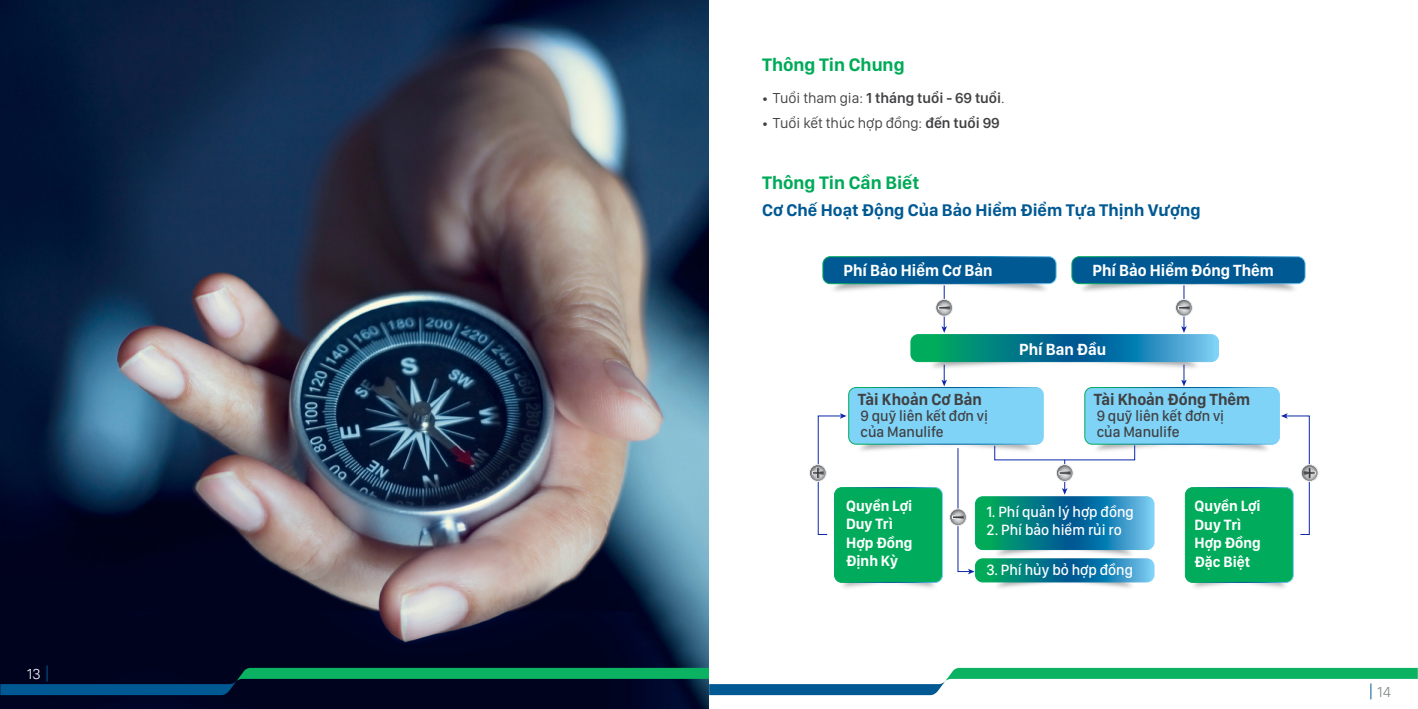
<style>
.page{position:relative;width:1418px;height:709px;background:#fff}
.page>*{position:absolute;margin:0;border:0;box-sizing:border-box;transform-origin:0 0}
.t1{font:700 18.75px "San Francisco Display";color:#00aa59}
.t2{font:700 17.5px "San Francisco Display";color:#005993}
.t3{font:700 16.75px "San Francisco Display";color:#fff;scale:.96 1}
.t4{font:700 16.75px "San Francisco Display";color:#414042;scale:.96 1}
.t5{font:700 15.5px/18.6px "San Francisco Display";color:#fff;scale:.96 1}
.t6{font:500 15.5px/15.5px "San Francisco Display";color:#414042;scale:.96 1}
.t7{font:500 15.5px "San Francisco Display";color:#fff;scale:.96 1}
.t8{font:600 15px "San Francisco Display";color:#414042}
.t9{font:15px "San Francisco Display";color:#414042}
.t10{font:300 15px "San Francisco Display";color:#808285}
.t11{font:300 15px "San Francisco Display";color:#fff}
.s1{font-weight:400;font-size:13.12px}
.s2{font-weight:400}
.s3{font-size:13.12px}
.s4{font-weight:600}
</style>
<div class="page">
<img style="left:0;top:0;width:1417px;height:709px">
<p class="t11" style="left:27px;top:664px;width:15px">13</p>
<p class="t1" style="left:762px;top:53px;width:144px">Thông Tin Chung</p>
<p class="t8" style="left:762px;top:88px;width:244px"><span class="s1">•</span> <span class="s2">Tuổi tham gia:</span> 1 tháng tuổi - 69 tuổi<span class="s2">.</span></p>
<p class="t9" style="left:762px;top:113px;width:239px"><span class="s3">•</span> Tuổi kết thúc hợp đồng: <span class="s4">đến tuổi 99</span></p>
<p class="t1" style="left:762px;top:170px;width:159px">Thông Tin Cần Biết</p>
<p class="t2" style="left:762px;top:199px;width:440px">Cơ Chế Hoạt Động Của Bảo Hiểm Điểm Tựa Thịnh Vượng</p>
<p class="t3" style="left:843px;top:259px;width:157px">Phí Bảo Hiểm Cơ Bản</p>
<p class="t3" style="left:1092px;top:259px;width:190px">Phí Bảo Hiểm Đóng Thêm</p>
<p class="t3" style="left:1019px;top:339px;width:92px">Phí Ban Đầu</p>
<p class="t4" style="left:857px;top:389px;width:131px">Tài Khoản Cơ Bản</p>
<p class="t4" style="left:1093px;top:389px;width:164px">Tài Khoản Đóng Thêm</p>
<p class="t6" style="left:860px;top:407px;width:134px">9 quỹ liên kết đơn vị của Manulife</p>
<p class="t6" style="left:1096px;top:407px;width:134px">9 quỹ liên kết đơn vị của Manulife</p>
<p class="t5" style="left:846px;top:495px;width:70px">Quyền Lợi<br>Duy Trì<br>Hợp Đồng<br>Định Kỳ</p>
<p class="t5" style="left:1194px;top:496px;width:70px">Quyền Lợi<br>Duy Trì<br>Hợp Đồng<br>Đặc Biệt</p>
<p class="t7" style="left:986px;top:501px;width:155px">1. Phí quản lý hợp đồng</p>
<p class="t7" style="left:986px;top:520px;width:143px">2. Phí bảo hiểm rủi ro</p>
<p class="t7" style="left:986px;top:559px;width:154px">3. Phí hủy bỏ hợp đồng</p>
<p class="t10" style="left:1377px;top:682px;width:16px">14</p>
</div>
